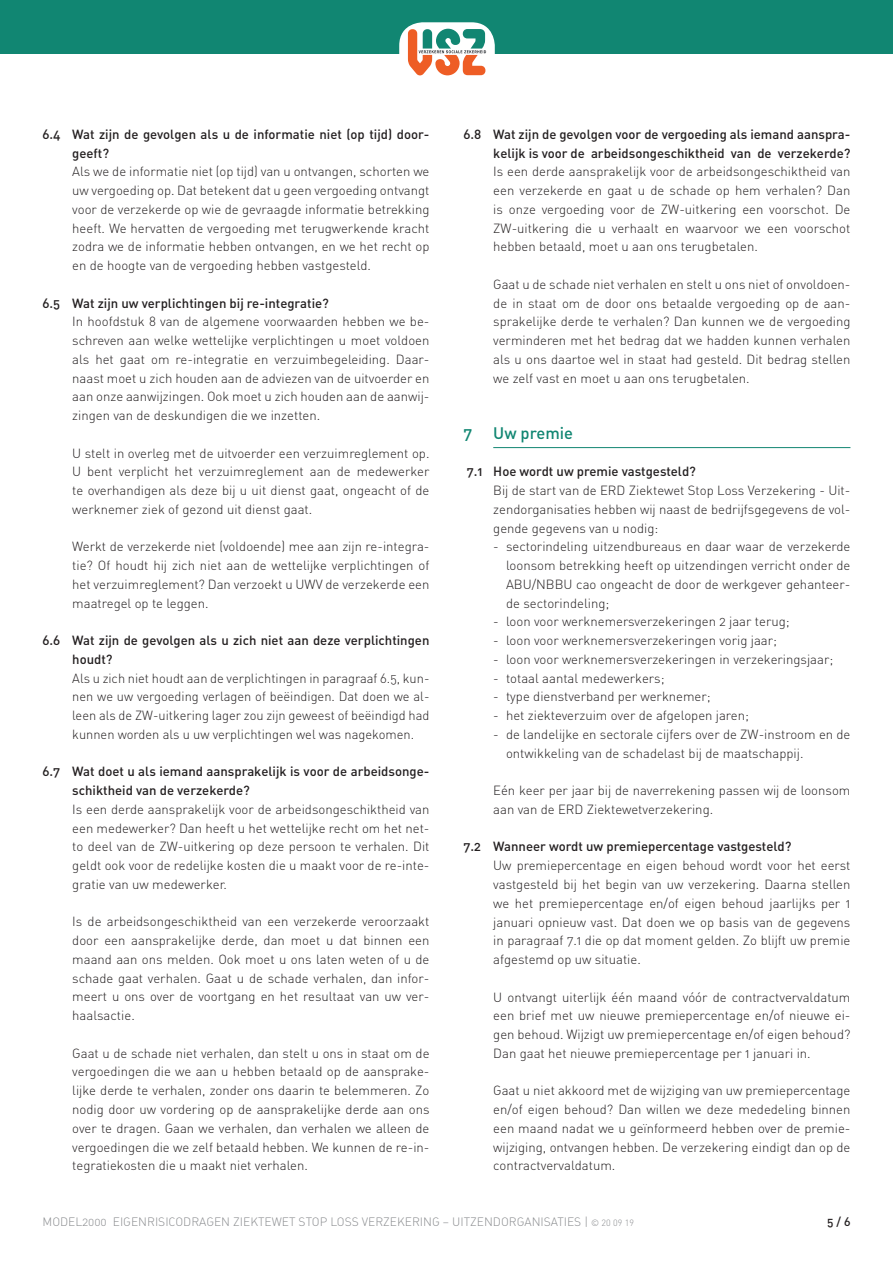
<style>
.page{position:relative;width:893px;height:1263px;background:#fff}
.page>*{position:absolute;margin:0;border:0;box-sizing:border-box;transform-origin:0 0}
.t1{font:16.5px "DIN Medium Alternate";color:#118672}
.t2{font:13.2px/18.8px "DIN Light Alternate";color:#231f20;text-align:justify}
.t3{font:13.2px/18.8px "DIN Medium Alternate";color:#231f20}
.t4{font:12px "DIN Light Alternate";color:#8a8c8f}
.t5{font:12px "DIN Medium Alternate";color:#231f20}
.s1{font-family:"DIN";font-weight:300;font-size:9px}
</style>
<div class="page">
<div style="left:0;top:0;width:893px;height:53px;background:#118672"></div>
<div style="left:399px;top:22px;width:96px;height:62px;background:#fff;border-radius:23px"></div>
<svg style="left:408px;top:28px;width:79px;height:48px"></svg>
<hr style="left:493px;top:447px;width:357px;height:1px;background:#118672">
<p class="t3" style="left:72px;top:124px;width:359px;text-indent:-30px">6.4 Wat zijn de gevolgen als u de informatie niet (op tijd) door&shy;geeft?</p>
<p class="t2" style="left:72px;top:162px;width:359px">Als we de informatie niet (op tijd) van u ontvangen, schorten we uw vergoeding op. Dat betekent dat u geen vergoeding ontvangt voor de verzekerde op wie de gevraagde informatie betrekking heeft. We hervatten de vergoeding met terugwerkende kracht zodra we de informatie hebben ontvangen, en we het recht op en de hoogte van de vergoeding hebben vastgesteld.</p>
<p class="t3" style="left:43px;top:293px;width:288px">6.5 Wat zijn uw verplichtingen bij re-integratie?</p>
<p class="t2" style="left:72px;top:312px;width:359px">In hoofdstuk 8 van de algemene voorwaarden hebben we be&shy;schreven aan welke wettelijke verplichtingen u moet voldoen als het gaat om re-integratie en verzuimbegeleiding. Daar&shy;naast moet u zich houden aan de adviezen van de uitvoerder en aan onze aanwijzingen. Ook moet u zich houden aan de aanwij&shy;zingen van de deskundigen die we inzetten.</p>
<p class="t2" style="left:72px;top:443px;width:359px">U stelt in overleg met de uitvoerder een verzuimreglement op.<br>U bent verplicht het verzuimreglement aan de medewerker te overhandigen als deze bij u uit dienst gaat, ongeacht of de werknemer ziek of gezond uit dienst gaat.</p>
<p class="t2" style="left:72px;top:537px;width:359px">Werkt de verzekerde niet (voldoende) mee aan zijn re-integra&shy;tie? Of houdt hij zich niet aan de wettelijke verplichtingen of het verzuimreglement? Dan verzoekt u UWV de verzekerde een maatregel op te leggen.</p>
<p class="t3" style="left:72px;top:631px;width:359px;text-indent:-30px">6.6 Wat zijn de gevolgen als u zich niet aan deze verplichtingen houdt?</p>
<p class="t2" style="left:72px;top:668px;width:359px">Als u zich niet houdt aan de verplichtingen in paragraaf 6.5, kun&shy;nen we uw vergoeding verlagen of beëindigen. Dat doen we al&shy;leen als de ZW-uitkering lager zou zijn geweest of beëindigd had kunnen worden als u uw verplichtingen wel was nagekomen.</p>
<p class="t3" style="left:72px;top:762px;width:359px;text-indent:-30px">6.7 Wat doet u als iemand aansprakelijk is voor de arbeidsonge&shy;schiktheid van de verzekerde?</p>
<p class="t2" style="left:72px;top:800px;width:359px">Is een derde aansprakelijk voor de arbeidsongeschiktheid van een medewerker? Dan heeft u het wettelijke recht om het net&shy;to deel van de ZW-uitkering op deze persoon te verhalen. Dit geldt ook voor de redelijke kosten die u maakt voor de re-inte&shy;gratie van uw medewerker.</p>
<p class="t2" style="left:72px;top:912px;width:359px">Is de arbeidsongeschiktheid van een verzekerde veroorzaakt door een aansprakelijke derde, dan moet u dat binnen een maand aan ons melden. Ook moet u ons laten weten of u de schade gaat verhalen. Gaat u de schade verhalen, dan infor&shy;meert u ons over de voortgang en het resultaat van uw ver&shy;haalsactie.</p>
<p class="t2" style="left:72px;top:1043px;width:359px">Gaat u de schade niet verhalen, dan stelt u ons in staat om de vergoedingen die we aan u hebben betaald op de aansprake&shy;lijke derde te verhalen, zonder ons daarin te belemmeren. Zo nodig door uw vordering op de aansprakelijke derde aan ons over te dragen. Gaan we verhalen, dan verhalen we alleen de vergoedingen die we zelf betaald hebben. We kunnen de re-in&shy;tegratiekosten die u maakt niet verhalen.</p>
<p class="t3" style="left:463px;top:124px;width:388px;text-align:right">6.8 Wat zijn de gevolgen voor de vergoeding als iemand aanspra&shy;kelijk is voor de arbeidsongeschiktheid van de verzekerde?</p>
<p class="t2" style="left:493px;top:162px;width:359px">Is een derde aansprakelijk voor de arbeidsongeschiktheid van een verzekerde en gaat u de schade op hem verhalen? Dan is onze vergoeding voor de ZW-uitkering een voorschot. De ZW-uitkering die u verhaalt en waarvoor we een voorschot hebben betaald, moet u aan ons terugbetalen.</p>
<p class="t2" style="left:493px;top:275px;width:359px">Gaat u de schade niet verhalen en stelt u ons niet of onvoldoen&shy;de in staat om de door ons betaalde vergoeding op de aan&shy;sprakelijke derde te verhalen? Dan kunnen we de vergoeding verminderen met het bedrag dat we hadden kunnen verhalen als u ons daartoe wel in staat had gesteld. Dit bedrag stellen we zelf vast en moet u aan ons terugbetalen.</p>
<p class="t1" style="left:463px;top:422px;width:10px">7</p>
<p class="t1" style="left:493px;top:422px;width:81px">Uw premie</p>
<p class="t3" style="left:467px;top:462px;width:231px">7.1 Hoe wordt uw premie vastgesteld?</p>
<p class="t2" style="left:493px;top:481px;width:359px">Bij de start van de ERD Ziektewet Stop Loss Verzekering - Uit&shy;zendorganisaties hebben wij naast de bedrijfsgegevens de vol&shy;gende gegevens van u nodig:</p>
<p class="t2" style="left:506px;top:537px;width:346px;text-indent:-13px">- sectorindeling uitzendbureaus en daar waar de verzekerde loonsom betrekking heeft op uitzendingen verricht onder de ABU/NBBU cao ongeacht de door de werkgever gehanteer&shy;de sectorindeling;</p>
<p class="t2" style="left:493px;top:612px;width:298px">- loon voor werknemersverzekeringen 2 jaar terug;</p>
<p class="t2" style="left:493px;top:631px;width:285px">- loon voor werknemersverzekeringen vorig jaar;</p>
<p class="t2" style="left:493px;top:650px;width:341px">- loon voor werknemersverzekeringen in verzekeringsjaar;</p>
<p class="t2" style="left:493px;top:668px;width:173px">- totaal aantal medewerkers;</p>
<p class="t2" style="left:493px;top:687px;width:219px">- type dienstverband per werknemer;</p>
<p class="t2" style="left:493px;top:706px;width:257px">- het ziekteverzuim over de afgelopen jaren;</p>
<p class="t2" style="left:506px;top:725px;width:346px;text-indent:-13px">- de landelijke en sectorale cijfers over de ZW-instroom en de ontwikkeling van de schadelast bij de maatschappij.</p>
<p class="t2" style="left:493px;top:781px;width:359px">Eén keer per jaar bij de naverrekening passen wij de loonsom aan van de ERD Ziektewetverzekering.</p>
<p class="t3" style="left:463px;top:837px;width:330px">7.2 Wanneer wordt uw premiepercentage vastgesteld?</p>
<p class="t2" style="left:493px;top:856px;width:359px">Uw premiepercentage en eigen behoud wordt voor het eerst vastgesteld bij het begin van uw verzekering. Daarna stellen we het premiepercentage en/of eigen behoud jaarlijks per 1 januari opnieuw vast. Dat doen we op basis van de gegevens in paragraaf 7.1 die op dat moment gelden. Zo blijft uw premie afgestemd op uw situatie.</p>
<p class="t2" style="left:493px;top:987px;width:359px">U ontvangt uiterlijk één maand vóór de contractvervaldatum een brief met uw nieuwe premiepercentage en/of nieuwe ei&shy;gen behoud. Wijzigt uw premiepercentage en/of eigen behoud?<br>Dan gaat het nieuwe premiepercentage per 1 januari in.</p>
<p class="t2" style="left:493px;top:1081px;width:359px">Gaat u niet akkoord met de wijziging van uw premiepercentage en/of eigen behoud? Dan willen we deze mededeling binnen een maand nadat we u geïnformeerd hebben over de premie&shy;wijziging, ontvangen hebben. De verzekering eindigt dan op de contractvervaldatum.</p>
<p class="t4" style="left:43px;top:1215px;width:593px">MODEL2000 EIGENRISICODRAGEN ZIEKTEWET STOP LOSS VERZEKERING – UITZENDORGANISATIES | <span class="s1">© 20 09 19</span></p>
<p class="t5" style="left:827px;top:1214px;width:25px">5 / 6</p>
</div>
